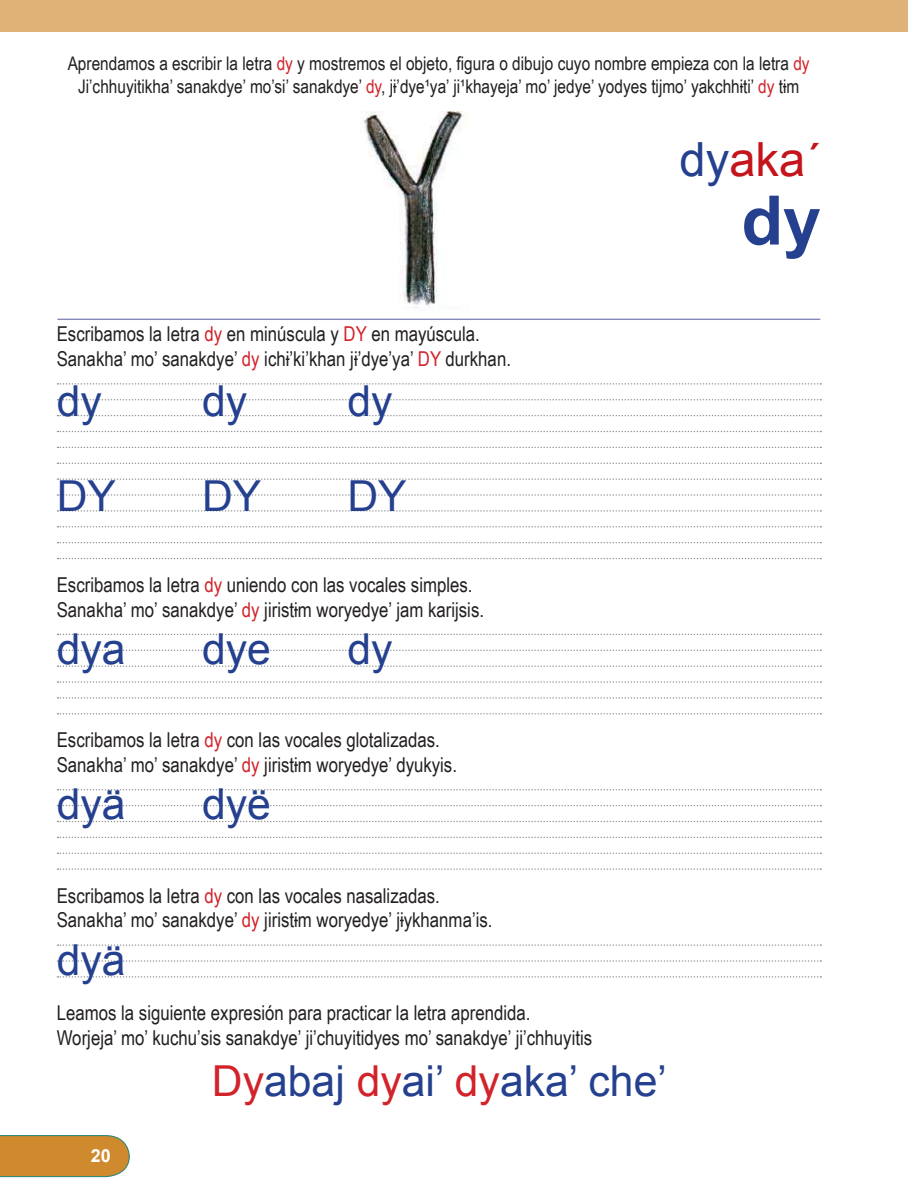
<style>
.page{position:relative;width:908px;height:1191px;background:#fff}
.page>*{position:absolute;margin:0;border:0;box-sizing:border-box;transform-origin:0 0}
.t1{font:700 68.2px "Arial";color:#24408f}
.t2{font:47px "Arial";color:#c4151c}
.t3{font:42.6px "Arial";color:#24408f}
.t4{font:20.4px/24.6px "Arial Narrow";color:#231f20}
.t5{font:18.8px/22.6px "Arial Narrow";color:#231f20;text-align:center}
.t6{font:700 18px "Arial";color:#fff}
.s1{color:#d2232a}
.s2{color:#24408f}
</style>
<div class="page">
<svg style="left:0;top:1135px;width:130px;height:42px;background:#c88e39"></svg>
<div style="left:0;top:0;width:907px;height:31px;background:#dfb277"></div>
<hr style="left:907px;top:0;width:1px;height:31px;background:#dfb277">
<img style="left:363px;top:111px;width:106px;height:197px">
<svg style="left:57px;top:383px;width:763px;height:1px"></svg>
<svg style="left:57px;top:399px;width:763px;height:1px"></svg>
<svg style="left:57px;top:415px;width:763px;height:1px"></svg>
<svg style="left:57px;top:431px;width:763px;height:1px"></svg>
<svg style="left:57px;top:447px;width:763px;height:1px"></svg>
<svg style="left:57px;top:462px;width:763px;height:2px"></svg>
<svg style="left:57px;top:478px;width:763px;height:2px"></svg>
<svg style="left:57px;top:494px;width:763px;height:2px"></svg>
<svg style="left:57px;top:510px;width:763px;height:1px"></svg>
<svg style="left:57px;top:526px;width:763px;height:1px"></svg>
<svg style="left:57px;top:542px;width:763px;height:1px"></svg>
<svg style="left:57px;top:558px;width:763px;height:1px"></svg>
<svg style="left:57px;top:633px;width:763px;height:2px"></svg>
<svg style="left:57px;top:649px;width:763px;height:2px"></svg>
<svg style="left:57px;top:665px;width:763px;height:2px"></svg>
<svg style="left:57px;top:681px;width:763px;height:2px"></svg>
<svg style="left:57px;top:697px;width:763px;height:1px"></svg>
<svg style="left:57px;top:713px;width:763px;height:1px"></svg>
<svg style="left:57px;top:789px;width:763px;height:1px"></svg>
<svg style="left:57px;top:805px;width:763px;height:1px"></svg>
<svg style="left:57px;top:820px;width:763px;height:2px"></svg>
<svg style="left:57px;top:836px;width:763px;height:2px"></svg>
<svg style="left:57px;top:852px;width:763px;height:2px"></svg>
<svg style="left:57px;top:868px;width:763px;height:2px"></svg>
<svg style="left:57px;top:944px;width:762px;height:1px"></svg>
<svg style="left:57px;top:960px;width:763px;height:1px"></svg>
<svg style="left:57px;top:976px;width:763px;height:1px"></svg>
<hr style="left:57px;top:319px;width:762px;height:1px;background:#8788ba">
<p class="t5" style="left:68px;top:52px;width:743px">Aprendamos a escribir la letra <span class="s1">dy</span> y mostremos el objeto, figura o dibujo cuyo nombre empieza con la letra <span class="s1">dy<br></span>Ji’chhuyitikha’ sanakdye’ mo’si’ sanakdye’ <span class="s1">dy</span>, ji’dye¹ya’ ji¹khayeja’ mo’ jedye’ yodyes tijmo’ yakchhiti’ <span class="s1">dy</span> tim</p>
<h2 class="t2" style="left:679px;top:129px;width:143px"><span class="s2">dy</span>aka´</h2>
<h1 class="t1" style="left:741px;top:176px;width:81px">dy</h1>
<p class="t4" style="left:57px;top:321px;width:455px">Escribamos la letra <span class="s1">dy</span> en minúscula y <span class="s1">DY</span> en mayúscula.<br>Sanakha’ mo’ sanakdye’ <span class="s1">dy</span> ichi’ki’khan ji’dye’ya’ <span class="s1">DY</span> durkhan.</p>
<h3 class="t3" style="left:57px;top:373px;width:47px">dy</h3>
<h3 class="t3" style="left:202px;top:373px;width:47px">dy</h3>
<h3 class="t3" style="left:347px;top:373px;width:47px">dy</h3>
<h3 class="t3" style="left:57px;top:468px;width:61px">DY</h3>
<h3 class="t3" style="left:202px;top:468px;width:61px">DY</h3>
<h3 class="t3" style="left:347px;top:468px;width:61px">DY</h3>
<p class="t4" style="left:57px;top:572px;width:428px">Escribamos la letra <span class="s1">dy</span> uniendo con las vocales simples.<br>Sanakha’ mo’ sanakdye’ <span class="s1">dy</span> jiristim woryedye’ jam karijsis.</p>
<h3 class="t3" style="left:57px;top:621px;width:70px">dya</h3>
<h3 class="t3" style="left:202px;top:621px;width:70px">dye</h3>
<h3 class="t3" style="left:347px;top:621px;width:47px">dy</h3>
<p class="t4" style="left:57px;top:727px;width:401px">Escribamos la letra <span class="s1">dy</span> con las vocales glotalizadas.<br>Sanakha’ mo’ sanakdye’ <span class="s1">dy</span> jiristim woryedye’ dyukyis.</p>
<h3 class="t3" style="left:57px;top:776px;width:70px">dyä</h3>
<h3 class="t3" style="left:202px;top:776px;width:70px">dyë</h3>
<p class="t4" style="left:57px;top:882px;width:437px">Escribamos la letra <span class="s1">dy</span> con las vocales nasalizadas.<br>Sanakha’ mo’ sanakdye’ <span class="s1">dy</span> jiristim woryedye’ jiykhanma’is.</p>
<h3 class="t3" style="left:57px;top:932px;width:70px">dyä</h3>
<p class="t4" style="left:57px;top:1000px;width:536px">Leamos la siguiente expresión para practicar la letra aprendida.<br>Worjeja’ mo’ kuchu’sis sanakdye’ ji’chuyitidyes mo’ sanakdye’ ji’chhuyitis</p>
<h3 class="t3" style="left:212px;top:1053px;width:456px"><span class="s1">Dy</span>abaj <span class="s1">dy</span>ai’ <span class="s1">dy</span>aka’ che’</h3>
<p class="t6" style="left:91px;top:1143px;width:22px">20</p>
</div>
